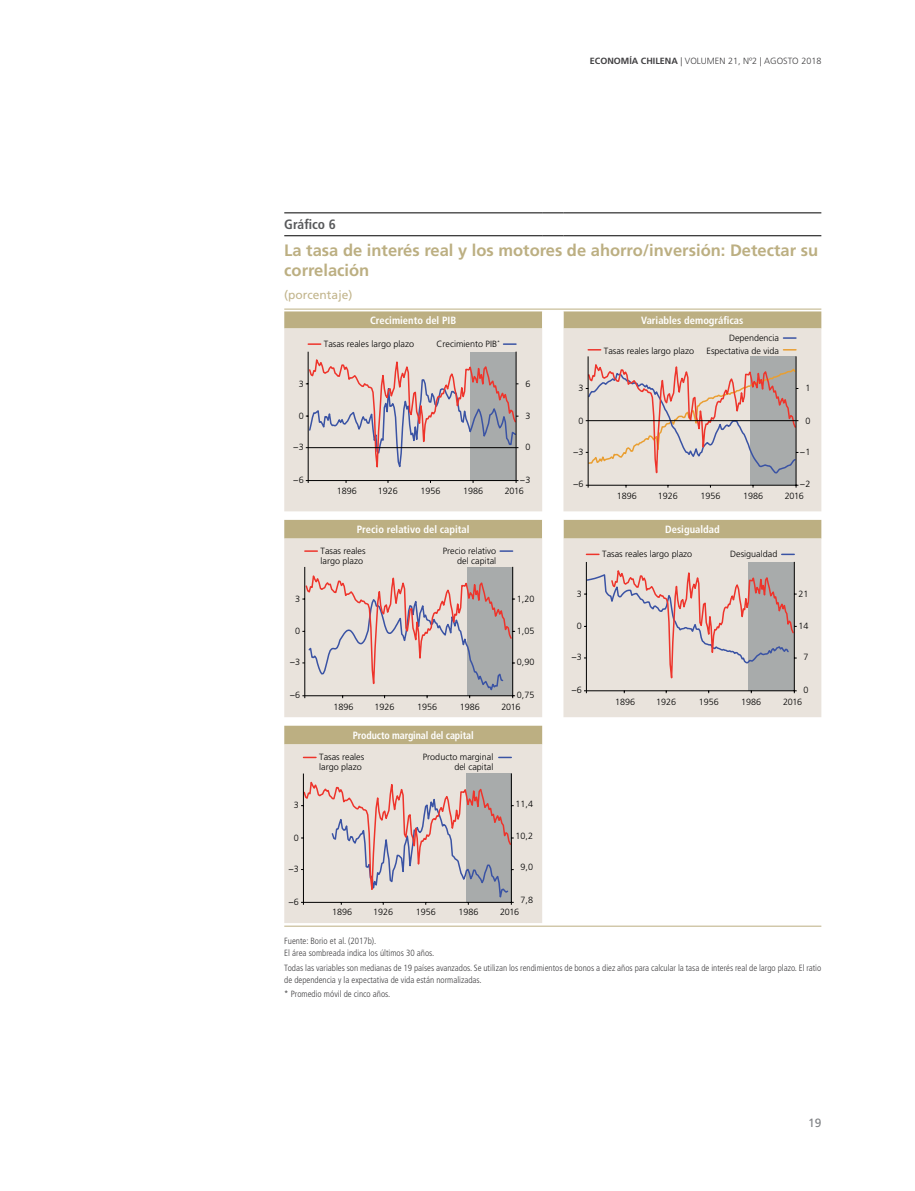
<style>
.page{position:relative;width:915px;height:1191px;background:#fff}
.page>*{position:absolute;margin:0;border:0;box-sizing:border-box;transform-origin:0 0}
.t1{font:700 16.5px/19.8px "Frutiger LT Std";color:#bcaf82}
.t2{font:700 condensed 13.5px "Frutiger LT Std";color:#58595b}
.t3{font:12px "Frutiger LT Std";color:#c2b58c}
.t4{font:12px "Frutiger LT Std";color:#808285}
.t5{font:700 condensed 10.5px "Frutiger LT Std";color:#fff}
.t6{font:700 condensed 10.5px "Frutiger LT Std";color:#fff;scale:.95 1}
.t7{font:300 9px/10.5px "Frutiger LT Std";color:#000}
.t8{font:300 condensed 9px/12px "Frutiger LT Std";color:#414042}
.t9{font:300 9px "Frutiger LT Std";color:#414042}
.s1{font-weight:700}
</style>
<div class="page">
<div style="left:284px;top:311px;width:537px;height:17px;background:#bcaf82"></div>
<svg style="left:542px;top:311px;width:21px;height:17px"></svg>
<svg style="left:284px;top:328px;width:537px;height:595px;fill:#e9e3dc"></svg>
<hr style="left:284px;top:213px;width:258px;height:1px;background:#000">
<svg style="left:542px;top:213px;width:21px;height:1px"></svg>
<hr style="left:563px;top:213px;width:258px;height:1px;background:#000">
<hr style="left:284px;top:235px;width:258px;height:1px;background:#000">
<svg style="left:542px;top:235px;width:21px;height:1px"></svg>
<hr style="left:563px;top:235px;width:258px;height:1px;background:#000">
<hr style="left:284px;top:309px;width:537px;height:1px;background:#bcaf82">
<svg style="left:306px;top:343px;width:212px;height:145px;background:#d1c6c4"></svg>
<svg style="left:783px;top:337px;width:12px;height:2px"></svg>
<svg style="left:585px;top:349px;width:213px;height:145px;background:#d5c8c3"></svg>
<svg style="left:302px;top:566px;width:213px;height:139px;background:#d4c8c5"></svg>
<svg style="left:305px;top:550px;width:12px;height:2px"></svg>
<svg style="left:500px;top:550px;width:12px;height:2px"></svg>
<svg style="left:583px;top:553px;width:213px;height:146px;background:#d7cbc7"></svg>
<svg style="left:301px;top:772px;width:212px;height:137px;background:#d3c7c5"></svg>
<svg style="left:303px;top:756px;width:13px;height:2px"></svg>
<svg style="left:498px;top:756px;width:13px;height:2px"></svg>
<hr style="left:284px;top:925px;width:537px;height:1px;background:#bcaf82">
<p class="t9" style="left:589px;top:56px;width:233px"><span class="s1">ECONOMÍA CHILENA</span> | VOLUMEN 21, Nº2 | AGOSTO 2018</p>
<h2 class="t2" style="left:284px;top:217px;width:53px">Gráfico 6</h2>
<h1 class="t1" style="left:284px;top:241px;width:535px">La tasa de interés real y los motores de ahorro/inversión: Detectar su correlación</h1>
<h3 class="t3" style="left:284px;top:288px;width:70px">(porcentaje)</h3>
<p class="t5" style="left:370px;top:314px;width:88px">Crecimiento del PIB</p>
<p class="t5" style="left:641px;top:314px;width:104px">Variables demográficas</p>
<p class="t7" style="left:324px;top:338px;width:92px">Tasas reales largo plazo</p>
<p class="t7" style="left:436px;top:338px;width:65px">Crecimiento PIB<sup>*</sup></p>
<p class="t7" style="left:728px;top:332px;width:52px">Dependencia</p>
<p class="t7" style="left:603px;top:345px;width:92px">Tasas reales largo plazo</p>
<p class="t7" style="left:706px;top:345px;width:74px">Espectativa de vida</p>
<p class="t7" style="left:298px;top:378px;width:7px">3</p>
<p class="t7" style="left:525px;top:378px;width:7px">6</p>
<p class="t7" style="left:578px;top:383px;width:7px">3</p>
<p class="t7" style="left:805px;top:383px;width:7px">1</p>
<p class="t7" style="left:298px;top:411px;width:7px">0</p>
<p class="t7" style="left:525px;top:411px;width:7px">3</p>
<p class="t7" style="left:578px;top:415px;width:7px">0</p>
<p class="t7" style="left:805px;top:415px;width:7px">0</p>
<p class="t7" style="left:293px;top:442px;width:12px">−3</p>
<p class="t7" style="left:525px;top:442px;width:7px">0</p>
<p class="t7" style="left:573px;top:446px;width:12px">−3</p>
<p class="t7" style="left:799px;top:446px;width:12px">−1</p>
<p class="t7" style="left:293px;top:474px;width:12px">−6</p>
<p class="t7" style="left:520px;top:474px;width:12px">−3</p>
<p class="t7" style="left:337px;top:486px;width:22px">1896</p>
<p class="t7" style="left:377px;top:486px;width:22px">1926</p>
<p class="t7" style="left:420px;top:486px;width:22px">1956</p>
<p class="t7" style="left:463px;top:486px;width:22px">1986</p>
<p class="t7" style="left:504px;top:486px;width:20px">2016</p>
<p class="t7" style="left:573px;top:479px;width:12px">−6</p>
<p class="t7" style="left:799px;top:479px;width:12px">−2</p>
<p class="t7" style="left:616px;top:491px;width:22px">1896</p>
<p class="t7" style="left:657px;top:491px;width:22px">1926</p>
<p class="t7" style="left:700px;top:491px;width:22px">1956</p>
<p class="t7" style="left:742px;top:491px;width:22px">1986</p>
<p class="t7" style="left:784px;top:491px;width:20px">2016</p>
<p class="t5" style="left:357px;top:523px;width:114px">Precio relativo del capital</p>
<p class="t5" style="left:665px;top:523px;width:56px">Desigualdad</p>
<p class="t7" style="left:320px;top:545px;width:46px">Tasas reales largo plazo</p>
<p class="t7" style="left:442px;top:545px;width:55px;text-align:right">Precio relativo del capital</p>
<p class="t7" style="left:602px;top:548px;width:92px">Tasas reales largo plazo</p>
<p class="t7" style="left:730px;top:548px;width:49px">Desigualdad</p>
<p class="t7" style="left:295px;top:593px;width:7px">3</p>
<p class="t7" style="left:517px;top:593px;width:19px">1,20</p>
<p class="t7" style="left:576px;top:588px;width:7px">3</p>
<p class="t7" style="left:798px;top:588px;width:12px">21</p>
<p class="t7" style="left:295px;top:626px;width:7px">0</p>
<p class="t7" style="left:517px;top:626px;width:19px">1,05</p>
<p class="t7" style="left:576px;top:621px;width:7px">0</p>
<p class="t7" style="left:798px;top:621px;width:12px">14</p>
<p class="t7" style="left:290px;top:657px;width:12px">−3</p>
<p class="t7" style="left:517px;top:657px;width:19px">0,90</p>
<p class="t7" style="left:571px;top:652px;width:12px">−3</p>
<p class="t7" style="left:803px;top:652px;width:7px">7</p>
<p class="t7" style="left:290px;top:689px;width:12px">−6</p>
<p class="t7" style="left:517px;top:689px;width:19px">0,75</p>
<p class="t7" style="left:333px;top:701px;width:22px">1896</p>
<p class="t7" style="left:374px;top:701px;width:22px">1926</p>
<p class="t7" style="left:417px;top:701px;width:22px">1956</p>
<p class="t7" style="left:459px;top:701px;width:22px">1986</p>
<p class="t7" style="left:501px;top:701px;width:20px">2016</p>
<p class="t7" style="left:571px;top:684px;width:12px">−6</p>
<p class="t7" style="left:803px;top:684px;width:7px">0</p>
<p class="t7" style="left:615px;top:696px;width:22px">1896</p>
<p class="t7" style="left:655px;top:696px;width:22px">1926</p>
<p class="t7" style="left:698px;top:696px;width:22px">1956</p>
<p class="t7" style="left:741px;top:696px;width:22px">1986</p>
<p class="t7" style="left:782px;top:696px;width:20px">2016</p>
<p class="t6" style="left:353px;top:729px;width:129px">Producto marginal del capital</p>
<p class="t7" style="left:319px;top:751px;width:46px">Tasas reales largo plazo</p>
<p class="t7" style="left:422px;top:751px;width:72px;text-align:right">Producto marginal del capital</p>
<p class="t7" style="left:294px;top:800px;width:7px">3</p>
<p class="t7" style="left:515px;top:798px;width:19px">11,4</p>
<p class="t7" style="left:294px;top:832px;width:7px">0</p>
<p class="t7" style="left:515px;top:831px;width:19px">10,2</p>
<p class="t7" style="left:288px;top:863px;width:12px">−3</p>
<p class="t7" style="left:520px;top:862px;width:14px">9,0</p>
<p class="t7" style="left:288px;top:896px;width:12px">−6</p>
<p class="t7" style="left:520px;top:894px;width:14px">7,8</p>
<p class="t7" style="left:332px;top:906px;width:22px">1896</p>
<p class="t7" style="left:373px;top:906px;width:22px">1926</p>
<p class="t7" style="left:416px;top:906px;width:22px">1956</p>
<p class="t7" style="left:458px;top:906px;width:22px">1986</p>
<p class="t7" style="left:500px;top:906px;width:20px">2016</p>
<p class="t8" style="left:284px;top:935px;width:151px">Fuente: Borio et al. (2017b).<br>El área sombreada indica los últimos 30 años.</p>
<p class="t8" style="left:284px;top:961px;width:538px">Todas las variables son medianas de 19 países avanzados. Se utilizan los rendimientos de bonos a diez años para calcular la tasa de interés real de largo plazo. El ratio de dependencia y la expectativa de vida están normalizadas.</p>
<p class="t8" style="left:284px;top:987px;width:107px">* Promedio móvil de cinco años.</p>
<h3 class="t4" style="left:807px;top:1116px;width:15px">19</h3>
</div>
